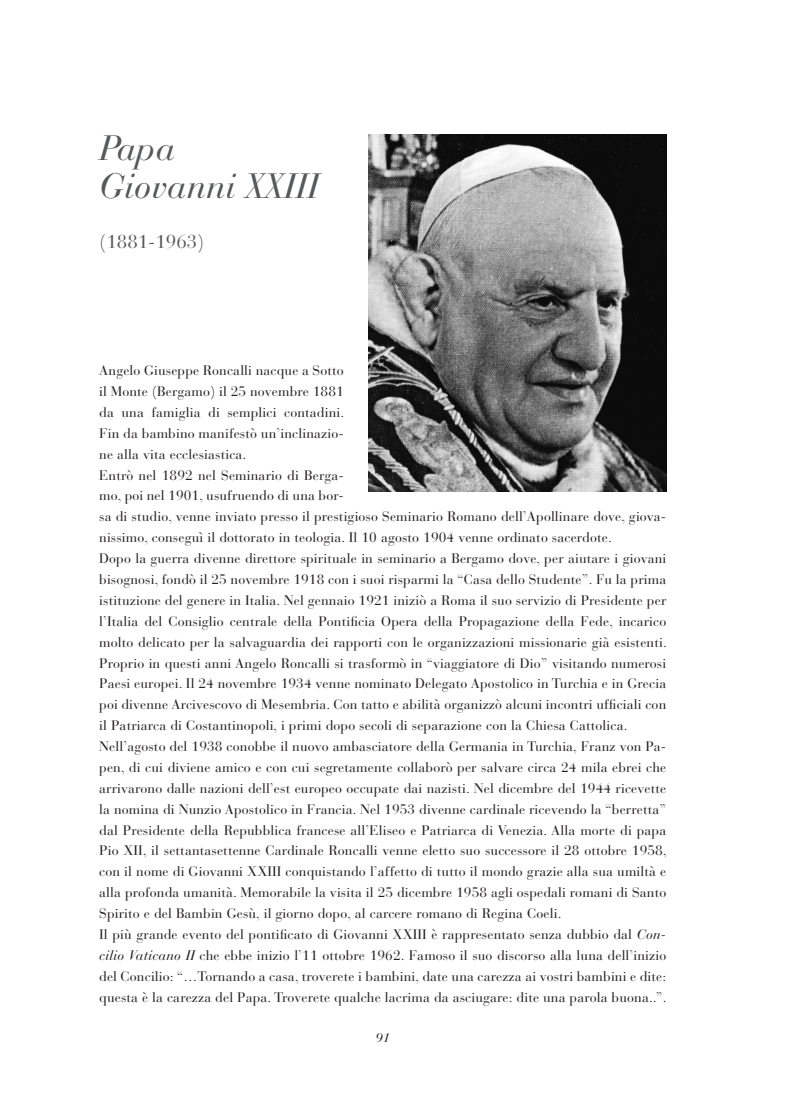
<style>
.page{position:relative;width:801px;height:1120px;background:#fff}
.page>*{position:absolute;margin:0;border:0;box-sizing:border-box;transform-origin:0 0}
.Nome{font:italic 35px "Bauer Bodoni Std";color:#57585a}
.Nome-2{font:18.75px "Bauer Bodoni Std";color:#57585a}
.Testo_base{font:13.75px/20.9px "Bauer Bodoni Std";letter-spacing:.01em;color:#231f20;text-align:justify}
.t1{font:italic 12.5px "Bauer Bodoni Std";color:#231f20}
.s1{font-style:italic}
</style>
<div class="page">
<img style="left:369px;top:135px;width:297px;height:357px">
<p class="Nome" style="left:99px;top:127px;width:77px">Papa</p>
<p class="Nome" style="left:99px;top:165px;width:221px">Giovanni XXIII</p>
<p class="Nome-2" style="left:99px;top:230px;width:107px">(1881-1963)</p>
<p class="Testo_base" style="left:99px;top:360px;width:246px">Angelo Giuseppe Roncalli nacque a Sotto il Monte (Bergamo) il 25 novembre 1881 da una famiglia di semplici contadini.<br>Fin da bambino manifestò un’inclinazio&shy;ne alla vita ecclesiastica.</p>
<p class="Testo_base" style="left:99px;top:464px;width:568px;text-align:left">Entrò nel 1892 nel Seminario di Berga-<br>mo, poi nel 1901, usufruendo di una bor-<br>sa di studio, venne inviato presso il prestigioso Seminario Romano dell’Apollinare dove, giova&shy;nissimo, conseguì il dottorato in teologia. Il 10 agosto 1904 venne ordinato sacerdote.</p>
<p class="Testo_base" style="left:99px;top:548px;width:569px">Dopo la guerra divenne direttore spirituale in seminario a Bergamo dove, per aiutare i giovani bisognosi, fondò il 25 novembre 1918 con i suoi risparmi la “Casa dello Studente”. Fu la prima istituzione del genere in Italia. Nel gennaio 1921 iniziò a Roma il suo servizio di Presidente per l’Italia del Consiglio centrale della Pontificia Opera della Propagazione della Fede, incarico molto delicato per la salvaguardia dei rapporti con le organizzazioni missionarie già esistenti.<br>Proprio in questi anni Angelo Roncalli si trasformò in “viaggiatore di Dio” visitando numerosi Paesi europei. Il 24 novembre 1934 venne nominato Delegato Apostolico in Turchia e in Grecia poi divenne Arcivescovo di Mesembria. Con tatto e abilità organizzò alcuni incontri ufficiali con il Patriarca di Costantinopoli, i primi dopo secoli di separazione con la Chiesa Cattolica.</p>
<p class="Testo_base" style="left:99px;top:736px;width:569px">Nell’agosto del 1938 conobbe il nuovo ambasciatore della Germania in Turchia, Franz von Pa&shy;pen, di cui diviene amico e con cui segretamente collaborò per salvare circa 24 mila ebrei che arrivarono dalle nazioni dell’est europeo occupate dai nazisti. Nel dicembre del 1944 ricevette la nomina di Nunzio Apostolico in Francia. Nel 1953 divenne cardinale ricevendo la “berretta” dal Presidente della Repubblica francese all’Eliseo e Patriarca di Venezia. Alla morte di papa Pio XII, il settantasettenne Cardinale Roncalli venne eletto suo successore il 28 ottobre 1958, con il nome di Giovanni XXIII conquistando l’affetto di tutto il mondo grazie alla sua umiltà e alla profonda umanità. Memorabile la visita il 25 dicembre 1958 agli ospedali romani di Santo Spirito e del Bambin Gesù, il giorno dopo, al carcere romano di Regina Coeli.</p>
<p class="Testo_base" style="left:99px;top:924px;width:569px">Il più grande evento del pontificato di Giovanni XXIII è rappresentato senza dubbio dal <span class="s1">Con&shy;cilio Vaticano II</span> che ebbe inizio l’11 ottobre 1962. Famoso il suo discorso alla luna dell’inizio del Concilio: “…Tornando a casa, troverete i bambini, date una carezza ai vostri bambini e dite: questa è la carezza del Papa. Troverete qualche lacrima da asciugare: dite una parola buona..”.</p>
<p class="t1" style="left:376px;top:1030px;width:15px">91</p>
</div>
